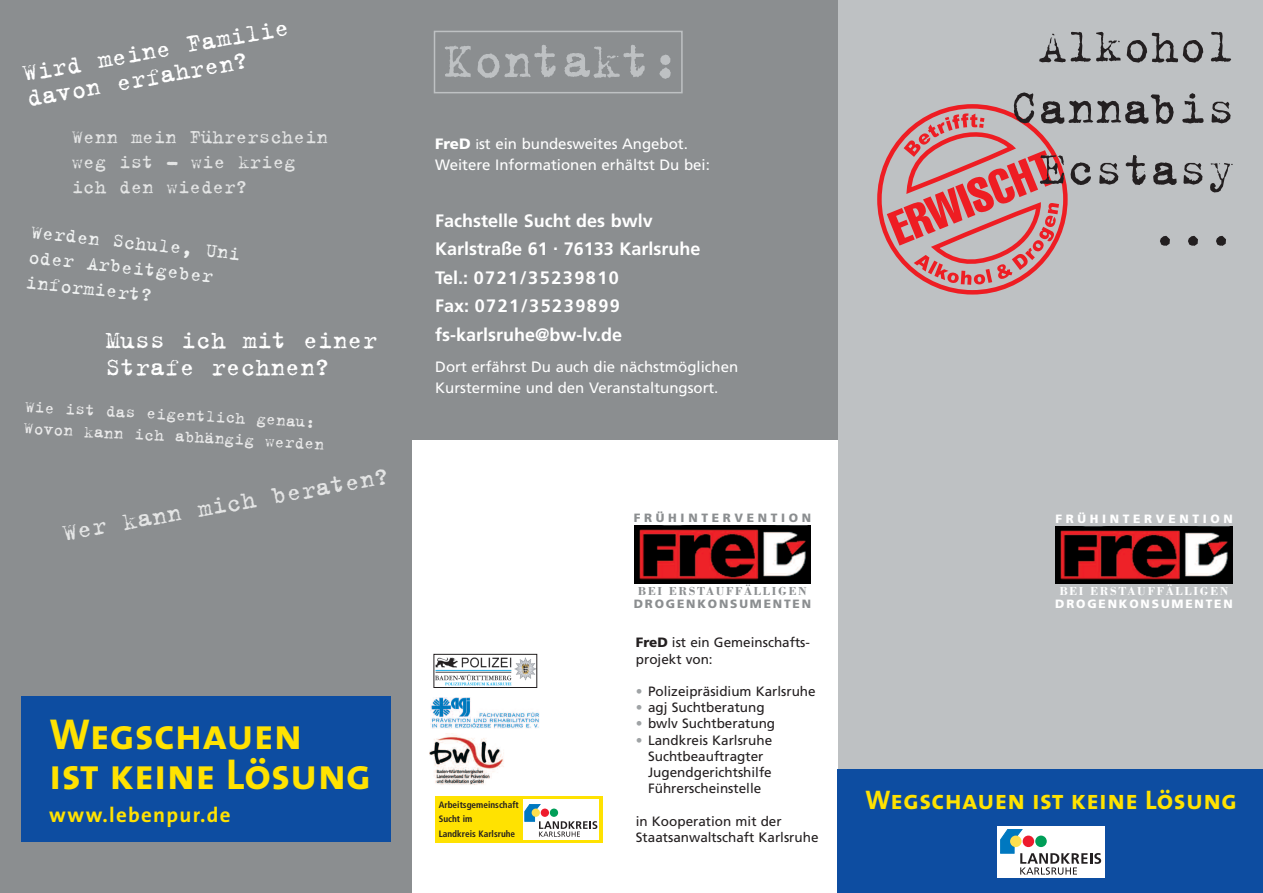
<style>
.page{position:relative;width:1263px;height:893px;background:#fff}
.page>*{position:absolute;margin:0;border:0;box-sizing:border-box;transform-origin:0 0}
.t1{font:54px "Trixie";color:#bec1c3}
.t2{font:51px/61.2px "Trixie Text";color:#231f20;text-align:right}
.t3{font:43.5px/40.5px "The Sans Bold Caps";color:#ffe201}
.t4{font:27px/25.5px "Trixie";color:#fff}
.t5{font:27px "The Sans Bold Caps";letter-spacing:.01em;color:#ffe201}
.t6{font:27px "Trixie";color:#e3e4e4}
.t7{font:21px/25.2px "Trixie";color:#e3e4e4}
.t8{font:21px "Trixie";color:#eff1f1}
.t9{font:700 21px "The Sans";letter-spacing:.06em;color:#ffe201}
.t10{font:700 18px/28.5px "Frutiger";color:#fff}
.t11{font:18px/21.6px "Trixie";color:#eaeaea}
.t12{font:15px/21px "Frutiger";color:#fff}
.t13{font:13.5px/16.2px "Frutiger";color:#231f20}
.t14{font:700 12px "Bodoni";letter-spacing:.14em;color:#8b8e90}
.t15{font:700 12px "Bodoni";letter-spacing:.14em;color:#fff}
.t16{font:900 12px "Frutiger";letter-spacing:.155em;color:#8b8e90}
.t17{font:900 12px "Frutiger";letter-spacing:.155em;color:#fff}
.t18{font:900 12px "Frutiger";letter-spacing:.305em;color:#8b8e90}
.t19{font:900 12px "Frutiger";letter-spacing:.305em;color:#fff}
.t20{font:700 condensed 9.3px/14.5px "Frutiger";color:#231f20}
.s1{font-weight:900}
.s2{font-size:13.5px}
.s3{color:#9fa3a5}
</style>
<div class="page">
<div style="left:838px;top:0;width:425px;height:893px;background:#bec1c3"></div>
<div style="left:877px;top:104px;width:191px;height:191px;border:4px solid #ee1d23;border-radius:50%"></div>
<svg style="left:887px;top:113px;width:172px;height:172px"></svg>
<div style="left:0;top:0;width:838px;height:893px;background:#8b8e90"></div>
<div style="left:412px;top:440px;width:426px;height:453px;background:#fff"></div>
<img style="left:634px;top:526px;width:177px;height:58px">
<img style="left:1056px;top:526px;width:176px;height:58px">
<div style="left:435px;top:796px;width:168px;height:46px;background:#ffe201"></div>
<div style="left:523px;top:799px;width:76px;height:40px;background:#fff"></div>
<svg style="left:525px;top:804px;width:72px;height:33px"></svg>
<div style="left:434px;top:31px;width:249px;height:62px;border:2px solid #bec1c3"></div>
<img style="left:436px;top:657px;width:99px;height:29px">
<div style="left:434px;top:654px;width:103px;height:34px;border:1px solid #231f20"></div>
<img style="left:429px;top:733px;width:75px;height:52px">
<img style="left:431px;top:697px;width:109px;height:32px">
<div style="left:21px;top:697px;width:370px;height:145px;background:#0d4da1"></div>
<div style="left:838px;top:770px;width:425px;height:123px;background:#0d4da1"></div>
<div style="left:997px;top:826px;width:107px;height:52px;background:#fff"></div>
<svg style="left:1000px;top:829px;width:101px;height:46px"></svg>
<h3 class="t4" style="left:20px;top:60px;width:272px;rotate:-10deg">Wird meine Familie davon erfahren?</h3>
<h3 class="t7" style="left:72px;top:123px;width:258px">Wenn mein Führerschein weg ist – wie krieg ich den wieder?</h3>
<h3 class="t8" style="left:33px;top:218px;width:212px;rotate:6deg">Werden Schule, Uni</h3>
<h3 class="t8" style="left:27px;top:268px;width:129px;rotate:6deg">informiert?</h3>
<h3 class="t8" style="left:30px;top:243px;width:187px;rotate:6deg">oder Arbeitgeber</h3>
<h3 class="t4" style="left:106px;top:325px;width:273px;line-height:27px">Muss ich mit einer<br>Strafe rechnen?</h3>
<h3 class="t11" style="left:26px;top:395px;width:302px;rotate:3deg">Wie ist das eigentlich genau:<br>Wovon kann ich abhängig werden</h3>
<h3 class="t6" style="left:60px;top:516px;width:333px;rotate:-10deg">Wer kann mich beraten?</h3>
<h3 class="t3" style="left:49px;top:718px;width:324px">Wegschauen<br>ist keine Lösung</h3>
<h3 class="t9" style="left:49px;top:807px;width:183px">www.lebenpur.de</h3>
<h1 class="t1" style="left:443px;top:26px;width:239px">Kontakt:</h1>
<p class="t12" style="left:435px;top:134px;width:276px"><span class="s1">FreD</span> <span class="s2">i</span>st ein bundesweites Angebot.<br>Weitere Informationen erhältst Du bei:</p>
<h3 class="t10" style="left:435px;top:208px;width:267px">Fachstelle Sucht des bwlv<br>Karlstraße 61 . 76133 Karlsruhe<br>Tel.: 0721/35239810<br>Fax: 0721/35239899 fs-karlsruhe@bw-lv.de</h3>
<p class="t12" style="left:435px;top:358px;width:304px">Dort erfährst Du auch die nächstmöglichen<br>Kurstermine und den Veranstaltungsort.</p>
<p class="t18" style="left:634px;top:513px;width:179px">FRÜHINTERVENTION</p>
<p class="t14" style="left:638px;top:584px;width:170px">BEI ERSTAUFFÄLLIGEN</p>
<p class="t20" style="left:439px;top:798px;width:81px">Arbeitsgemeinschaft<br>Sucht im<br>Landkreis Karlsruhe</p>
<p class="t16" style="left:634px;top:599px;width:179px">DROGENKONSUMENTEN</p>
<p class="t13" style="left:636px;top:635px;width:176px"><span class="s1">FreD</span> ist ein Gemeinschafts&shy;projekt von:</p>
<p class="t13" style="left:636px;top:684px;width:181px"><span class="s3">•</span> Polizeipräsidium Karlsruhe</p>
<p class="t13" style="left:636px;top:700px;width:130px"><span class="s3">•</span> agj Suchtberatung</p>
<p class="t13" style="left:636px;top:716px;width:141px"><span class="s3">•</span> bwlv Suchtberatung</p>
<p class="t13" style="left:648px;top:733px;width:126px;text-indent:-12px"><span class="s3">•</span> Landkreis Karlsruhe<br>Suchtbeauftragter<br>Jugendgerichtshilfe<br>Führerscheinstelle</p>
<p class="t13" style="left:636px;top:814px;width:184px">in Kooperation mit der<br>Staatsanwaltschaft Karlsruhe</p>
<h2 class="t2" style="left:1010px;top:13px;width:226px">Alkohol<br>Cannabis<br>Ecstasy ...</h2>
<p class="t19" style="left:1055px;top:513px;width:179px">FRÜHINTERVENTION</p>
<p class="t15" style="left:1059px;top:584px;width:170px">BEI ERSTAUFFÄLLIGEN</p>
<p class="t17" style="left:1055px;top:599px;width:179px">DROGENKONSUMENTEN</p>
<h3 class="t5" style="left:865px;top:791px;width:373px">Wegschauen ist keine Lösung</h3>
</div>
